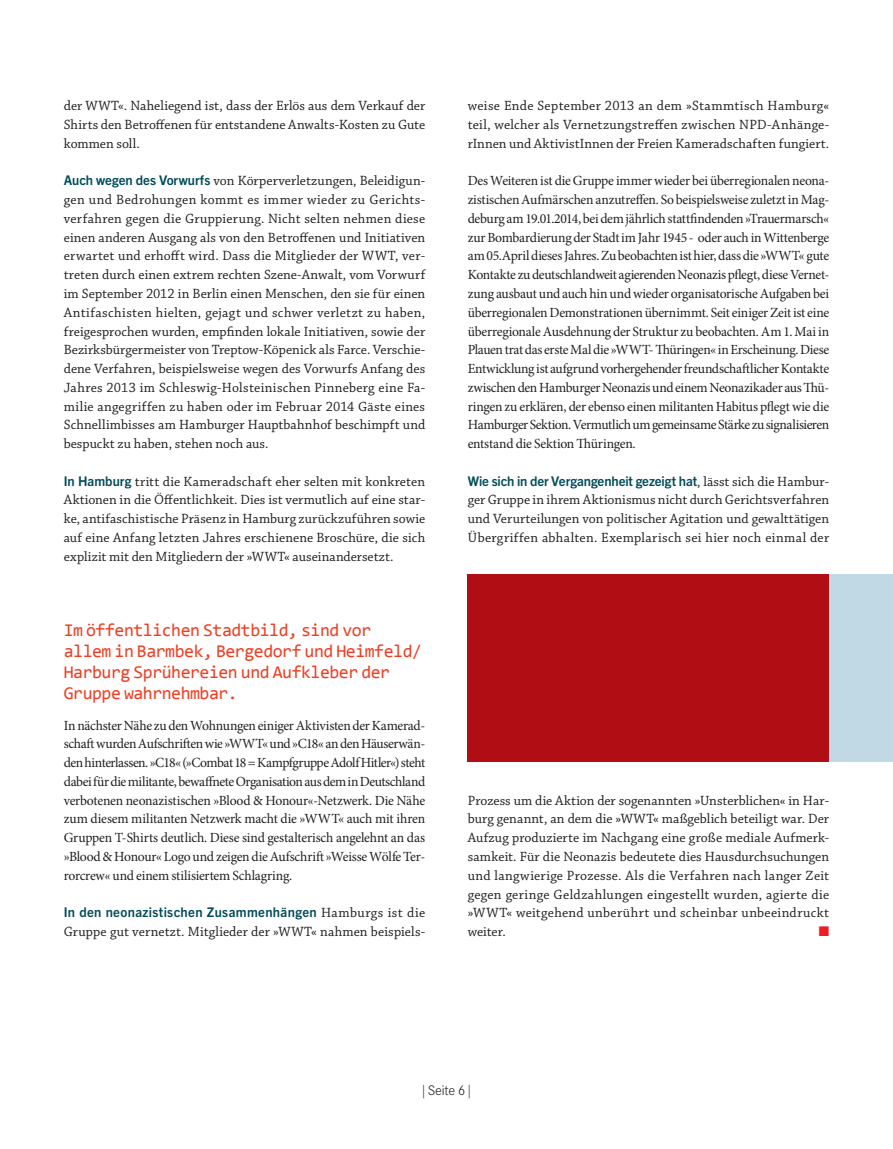
<style>
.page{position:relative;width:893px;height:1149px;background:#fff}
.page>*{position:absolute;margin:0;border:0;box-sizing:border-box;transform-origin:0 0}
.t1{font:18px/21px "Consolas";letter-spacing:-.025em;color:#ef3e22}
.t2{font:14.1px/18.8px "Chaparral Pro";letter-spacing:.01em;color:#231f20;text-align:justify}
.t3{font:13.95px/18.8px "Minion Pro";letter-spacing:-.02em;color:#231f20;text-align:justify}
.t4{font:13.95px "Zapf Dingbats ITC";color:#ee1d23}
.t5{font:300 13.5px "Corporate SBQ";letter-spacing:-.02em;color:#231f20}
.t6{font:700 13.35px "Trade Gothic Next LT Pro";letter-spacing:-.005em;color:#004b59}
.t7{font:700 13.35px "Trade Gothic Next LT Pro";letter-spacing:.02em;color:#004b59}
.s1{font-family:"Trade Gothic Next LT Pro";font-weight:700;font-size:13.35px;color:#004b59}
.s2{font-family:"Chaparral Pro";font-weight:400;font-size:14.1px;color:#231f20}
</style>
<div class="page">
<div style="left:468px;top:573px;width:361px;height:188px;background:#b00d15"></div>
<div style="left:829px;top:573px;width:64px;height:188px;background:#c1d9e5"></div>
<p class="t2" style="left:64px;top:97px;width:363px">der WWT«. Naheliegend ist, dass der Erlös aus dem Verkauf der Shirts den Betroffenen für entstandene Anwalts-Kosten zu Gute kommen soll.</p>
<p class="t2" style="left:64px;top:172px;width:363px"><span class="s1">Auch wegen des Vorwurfs</span> von Körperverletzungen, Beleidigun&shy;gen und Bedrohungen kommt es immer wieder zu Gerichts&shy;verfahren gegen die Gruppierung. Nicht selten nehmen diese einen anderen Ausgang als von den Betroffenen und Initiativen erwartet und erhofft wird. Dass die Mitglieder der WWT, ver&shy;treten durch einen extrem rechten Szene-Anwalt, vom Vorwurf im September 2012 in Berlin einen Menschen, den sie für einen Antifaschisten hielten, gejagt und schwer verletzt zu haben, freigesprochen wurden, empfinden lokale Initiativen, sowie der Bezirksbürgermeister von Treptow-Köpenick als Farce. Verschie&shy;dene Verfahren, beispielsweise wegen des Vorwurfs Anfang des Jahres 2013 im Schleswig-Holsteinischen Pinneberg eine Fa&shy;milie angegriffen zu haben oder im Februar 2014 Gäste eines Schnellimbisses am Hamburger Hauptbahnhof beschimpft und bespuckt zu haben, stehen noch aus.</p>
<p class="t2" style="left:64px;top:472px;width:363px"><span class="s1">In Hamburg</span> tritt die Kameradschaft eher selten mit konkreten Aktionen in die Öffentlichkeit. Dies ist vermutlich auf eine star&shy;ke, antifaschistische Präsenz in Hamburg zurückzuführen sowie auf eine Anfang letzten Jahres erschienene Broschüre, die sich explizit mit den Mitgliedern der »WWT« auseinandersetzt.</p>
<p class="t1" style="left:64px;top:618px;width:360px">Im öffentlichen Stadtbild, sind vor allem in Barmbek, Bergedorf und Heimfeld/ Harburg Sprühereien und Aufkleber der Gruppe wahrnehmbar.</p>
<p class="t3" style="left:64px;top:715px;width:363px">In nächster Nähe zu den Wohnungen einiger Aktivisten der Kamerad&shy;schaft wurden Aufschriften wie »WWT« und »C18« an den Häuserwän&shy;den hinterlassen. »C18« (»Combat 18 = Kampfgruppe Adolf Hitler«) steht dabei für die militante, bewaffnete Organisation aus dem in Deutschland verbotenen neonazistischen »Blood &amp; Honour«-Netzwerk. Die Nähe zum diesem militanten Netzwerk macht die »WWT« auch mit ihren Gruppen T-Shirts deutlich. Diese sind gestalterisch angelehnt an das »Blood &amp; Honour« Logo und zeigen die Aufschrift »Weisse Wölfe Ter&shy;rorcrew« und einem stilisiertem Schlagring.</p>
<p class="t7" style="left:64px;top:902px;width:363px">In den neonazistischen Zusammenhängen <span class="s2">Hamburgs ist die</span></p>
<p class="t2" style="left:64px;top:922px;width:363px">Gruppe gut vernetzt. Mitglieder der »WWT« nahmen beispiels-</p>
<p class="t2" style="left:468px;top:97px;width:363px">weise Ende September 2013 an dem »Stammtisch Hamburg« teil, welcher als Vernetzungstreffen zwischen NPD-Anhänge&shy;rInnen und AktivistInnen der Freien Kameradschaften fungiert.</p>
<p class="t3" style="left:468px;top:171px;width:363px">Des Weiteren ist die Gruppe immer wieder bei überregionalen neona&shy;zistischen Aufmärschen anzutreffen. So beispielsweise zuletzt in Mag&shy;deburg am 19.01.2014, bei dem jährlich stattfindenden »Trauermarsch« zur Bombardierung der Stadt im Jahr 1945 - oder auch in Wittenberge am 05.April dieses Jahres. Zu beobachten ist hier, dass die »WWT« gute Kontakte zu deutschlandweit agierenden Neonazis pflegt, diese Vernet&shy;zung ausbaut und auch hin und wieder organisatorische Aufgaben bei überregionalen Demonstrationen übernimmt. Seit einiger Zeit ist eine überregionale Ausdehnung der Struktur zu beobachten. Am 1. Mai in Plauen trat das erste Mal die »WWT- Thüringen« in Erscheinung. Diese Entwicklung ist aufgrund vorhergehender freundschaftlicher Kontakte zwischen den Hamburger Neonazis und einem Neonazikader aus Thü&shy;ringen zu erklären, der ebenso einen militanten Habitus pflegt wie die Hamburger Sektion. Vermutlich um gemeinsame Stärke zu signalisieren entstand die Sektion Thüringen.</p>
<p class="t6" style="left:468px;top:471px;width:363px">Wie sich in der Vergangenheit gezeigt hat<span class="s2">, lässt sich die Hambur-</span></p>
<p class="t2" style="left:468px;top:491px;width:363px">ger Gruppe in ihrem Aktionismus nicht durch Gerichtsverfahren und Verurteilungen von politischer Agitation und gewalttätigen Übergriffen abhalten. Exemplarisch sei hier noch einmal der</p>
<p class="t2" style="left:468px;top:791px;width:363px">Prozess um die Aktion der sogenannten »Unsterblichen« in Har&shy;burg genannt, an dem die »WWT« maßgeblich beteiligt war. Der Aufzug produzierte im Nachgang eine große mediale Aufmerk&shy;samkeit. Für die Neonazis bedeutete dies Hausdurchsuchungen und langwierige Prozesse. Als die Verfahren nach langer Zeit gegen geringe Geldzahlungen eingestellt wurden, agierte die »WWT« weitgehend unberührt und scheinbar unbeeindruckt weiter.</p>
<p class="t4" style="left:819px;top:924px;width:12px">■</p>
<p class="t5" style="left:422px;top:1082px;width:50px">| Seite 6 |</p>
</div>
